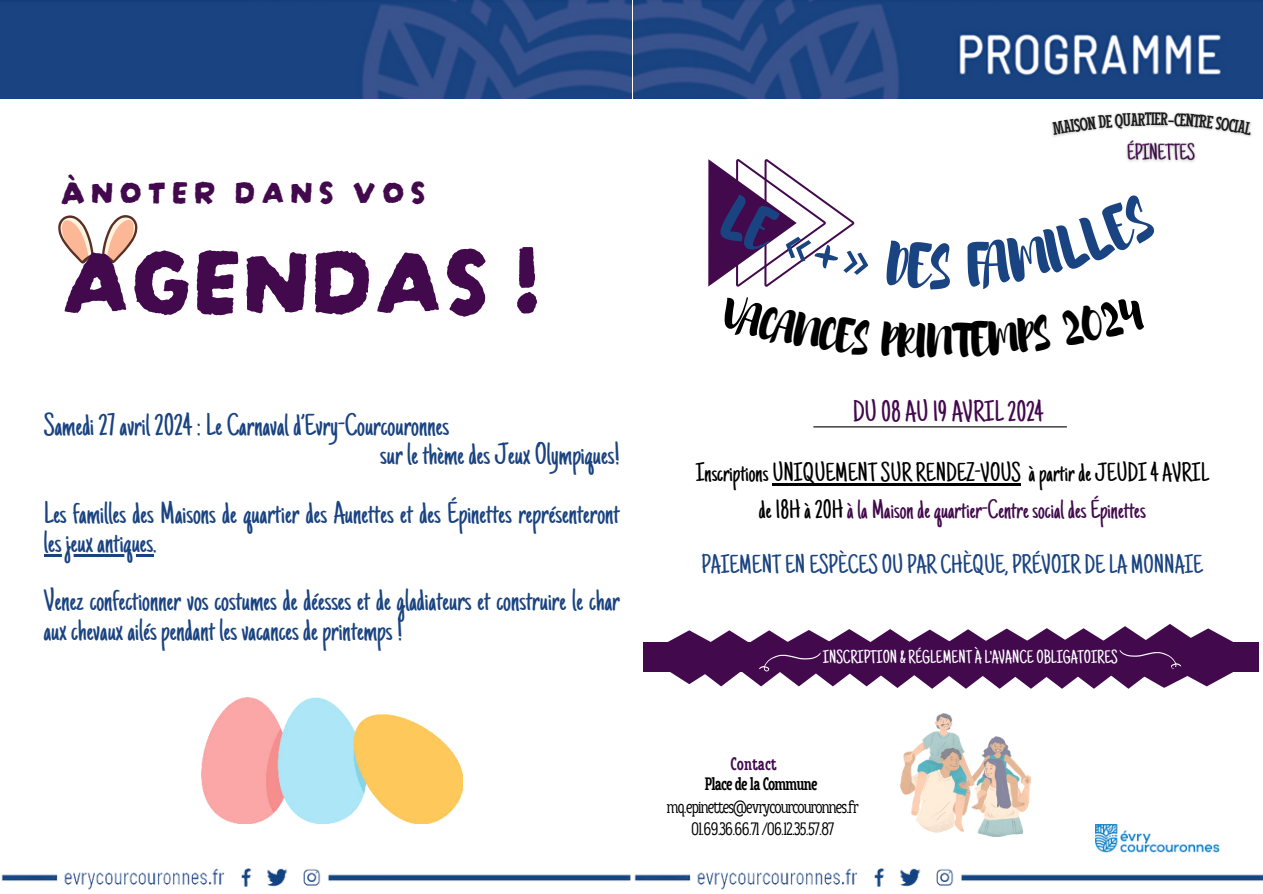
<style>
.page{position:relative;width:1263px;height:894px;background:#fff}
.page>*{position:absolute;margin:0;border:0;box-sizing:border-box;transform-origin:0 0}
.t1{font:102.45px "Darumadrop One";color:#42094d}
.t2{font:54.45px "Brusher";color:#1a4381}
.t3{font:34.5px "Darumadrop One";letter-spacing:.155em;color:#42094d}
.t4{font:31.5px/29.2px "Just Another Hand";color:#1a4381}
.t5{font:30px "Just Another Hand";color:#42094d}
.t6{font:27px/37.2px "Just Another Hand";color:#000;text-align:center}
.t7{font:27px "Just Another Hand";color:#1a4381}
.t8{font:18.9px "Just Another Hand";color:#fff}
.t9{font:18px/22.5px "Anicon Slab";letter-spacing:-.05em;color:#000;text-align:center}
.t10{font:700 18px "Anicon Slab";letter-spacing:-.05em;color:#000}
.t11{font:700 18px "Anicon Slab";color:#42094d}
.s1{color:#42094d}
</style>
<div class="page">
<div style="left:643px;top:641px;width:615px;height:30px;background:#42094d"></div>
<svg style="left:653px;top:624px;width:591px;height:64px"></svg>
<img style="left:1px;top:868px;width:625px;height:22px">
<img style="left:626px;top:868px;width:637px;height:22px">
<img style="left:633px;top:0;width:630px;height:98px">
<img style="left:0;top:0;width:631px;height:98px">
<div style="left:19px;top:24px;width:294px;height:70px;background:#1a4381"></div>
<hr style="left:813px;top:426px;width:254px;height:1px;background:#000">
<img style="left:900px;top:713px;width:131px;height:123px">
<img style="left:1095px;top:824px;width:124px;height:28px">
<svg style="left:58px;top:215px;width:35px;height:48px"></svg>
<svg style="left:102px;top:215px;width:36px;height:48px"></svg>
<img style="left:201px;top:697px;width:261px;height:126px">
<img style="left:1051px;top:112px;width:201px;height:25px">
<img style="left:1122px;top:134px;width:79px;height:28px">
<hr style="left:772px;top:483px;width:249px;height:2px;background:#000">
<hr style="left:44px;top:554px;width:109px;height:2px;background:#1a4381">
<svg style="left:1052px;top:112px;width:99px;height:23px"></svg>
<svg style="left:1160px;top:113px;width:92px;height:22px"></svg>
<svg style="left:708px;top:159px;width:147px;height:127px"></svg>
<p class="t3" style="left:60px;top:173px;width:367px">ÀNOTER DANS VOS</p>
<h1 class="t1" style="left:60px;top:224px;width:482px">AGENDAS !</h1>
<h2 class="t2" style="left:930px;top:236px;width:23px">S</h2>
<p class="t10" style="left:1151px;top:109px;width:12px">IE</p>
<p class="t4" style="left:380px;top:411px;width:241px;text-indent:-336px">Samedi 27 avril 2024 : Le Carnaval d’Evry-Courcouronnes<br>sur le thème des Jeux Olympiques!</p>
<p class="t4" style="left:44px;top:499px;width:577px">Les familles des Maisons de quartier des Aunettes et des Épinettes représenteront les jeux antiques.</p>
<p class="t4" style="left:44px;top:587px;width:578px">Venez confectionner vos costumes de déesses et de gladiateurs et construire le char aux chevaux ailés pendant les vacances de printemps !</p>
<p class="t5" style="left:853px;top:393px;width:192px">DU 08 AU 19 AVRIL 2024</p>
<p class="t6" style="left:696px;top:455px;width:515px">Inscriptions UNIQUEMENT SUR RENDEZ-VOUS à partir de JEUDI 4 AVRIL de 18H à 20H <span class="s1">à la Maison de quartier-Centre social des Épinettes</span></p>
<p class="t7" style="left:701px;top:549px;width:503px">PAIEMENT EN ESPÈCES OU PAR CHÈQUE, PRÉVOIR DE LA MONNAIE</p>
<p class="t8" style="left:823px;top:645px;width:296px">INSCRIPTION &amp; RÉGLEMENT À L'AVANCE OBLIGATOIRES</p>
<p class="t11" style="left:731px;top:753px;width:47px">Contact</p>
<p class="t10" style="left:705px;top:773px;width:114px">Place de la Commune</p>
<p class="t9" style="left:667px;top:795px;width:193px">mq.epinettes@evrycourcouronnes.fr<br>01.69.36.66.71 /06.12.35.57.87</p>
</div>
